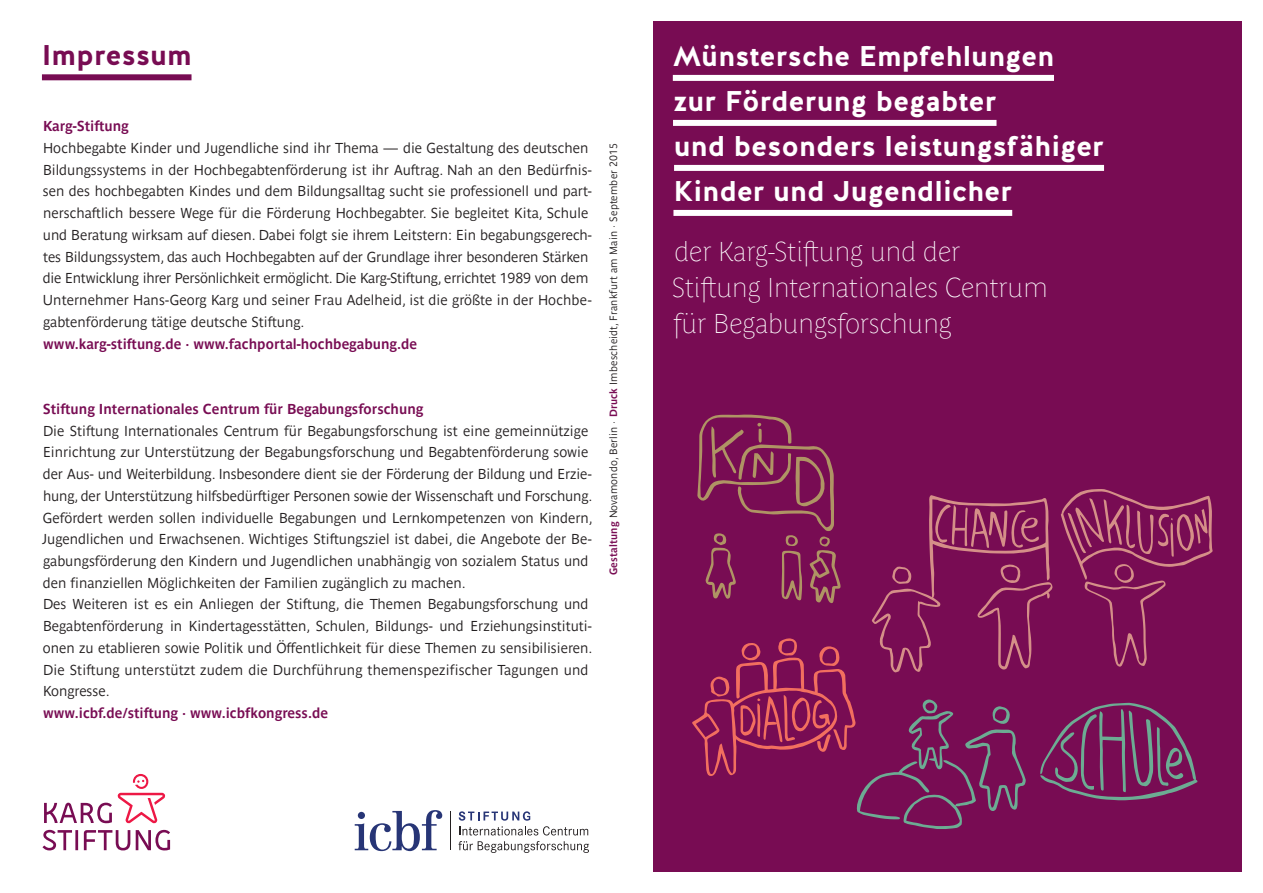
<style>
.page{position:relative;width:1263px;height:893px;background:#fff}
.page>*{position:absolute;margin:0;border:0;box-sizing:border-box;transform-origin:0 0}
.t1{font:700 28.5px/45px "Halis GR";letter-spacing:.005em;color:#fff}
.t2{font:700 28.5px "Halis GR";letter-spacing:.005em;color:#780c53}
.t3{font:27px/36px "Parisine Plus Pro Clair";color:#fff}
.t4{font:14.25px/21.8px "Parisine Pro Gr";color:#231f20}
.t5{font:700 14.25px "Parisine Pro Gr";color:#780c53}
.t6{font:10.5px "Parisine Pro Gr";letter-spacing:.015em;color:#231f20}
.s1{font-weight:700;color:#780c53}
</style>
<div class="page">
<div style="left:42px;top:74px;width:149px;height:6px;background:#780c53"></div>
<div style="left:653px;top:21px;width:589px;height:851px;background:#780c53"></div>
<div style="left:673px;top:75px;width:381px;height:6px;background:#fff"></div>
<div style="left:673px;top:120px;width:323px;height:6px;background:#fff"></div>
<div style="left:674px;top:165px;width:430px;height:6px;background:#fff"></div>
<div style="left:673px;top:210px;width:339px;height:6px;background:#fff"></div>
<svg style="left:43px;top:830px;width:127px;height:20px"></svg>
<svg style="left:44px;top:774px;width:121px;height:49px"></svg>
<svg style="left:355px;top:810px;width:87px;height:41px"></svg>
<svg style="left:458px;top:841px;width:131px;height:12px"></svg>
<svg style="left:459px;top:811px;width:129px;height:24px"></svg>
<hr style="left:450px;top:811px;width:1px;height:39px;background:#231f20">
<svg style="left:692px;top:414px;width:521px;height:415px"></svg>
<h1 class="t2" style="left:42px;top:37px;width:151px">Impressum</h1>
<h1 class="t1" style="left:673px;top:34px;width:433px">Münstersche Empfehlungen zur Förderung begabter<br>und besonders leistungsfähiger<br>Kinder und Jugendlicher</h1>
<h2 class="t3" style="left:672px;top:231px;width:377px">der Karg-Stiftung und der<br>Stiftung Internationales Centrum für Begabungsforschung</h2>
<p class="t5" style="left:43px;top:115px;width:87px">Karg-Stiftung</p>
<p class="t4" style="left:43px;top:136px;width:550px">Hochbegabte Kinder und Jugendliche sind ihr Thema — die Gestaltung des deutschen Bildungssystems in der Hochbegabtenförderung ist ihr Auftrag. Nah an den Bedürfnis&shy;sen des hochbegabten Kindes und dem Bildungsalltag sucht sie professionell und part&shy;nerschaftlich bessere Wege für die Förderung Hochbegabter. Sie begleitet Kita, Schule und Beratung wirksam auf diesen. Dabei folgt sie ihrem Leitstern: Ein begabungsgerech&shy;tes Bildungssystem, das auch Hochbegabten auf der Grundlage ihrer besonderen Stärken die Entwicklung ihrer Persönlichkeit ermöglicht. Die Karg-Stiftung, errichtet 1989 von dem Unternehmer Hans-Georg Karg und seiner Frau Adelheid, ist die größte in der Hochbe&shy;gabtenförderung tätige deutsche Stiftung.</p>
<p class="t5" style="left:43px;top:333px;width:375px">www.karg-stiftung.de · www.fachportal-hochbegabung.de</p>
<p class="t6" style="left:605px;top:575px;width:434px;rotate:-90deg"><span class="s1">Gestaltung</span> Novamondo, Berlin · <span class="s1">Druck</span> Imbescheidt, Frankfurt am Main · September 2015</p>
<p class="t5" style="left:43px;top:398px;width:382px">Stiftung Internationales Centrum für Begabungsforschung</p>
<p class="t4" style="left:42px;top:418px;width:552px">Die Stiftung Internationales Centrum für Begabungsforschung ist eine gemeinnützige Einrichtung zur Unterstützung der Begabungsforschung und Begabtenförderung sowie der Aus- und Weiterbildung. Insbesondere dient sie der Förderung der Bildung und Erzie&shy;hung, der Unterstützung hilfsbedürftiger Personen sowie der Wissenschaft und Forschung.<br>Gefördert werden sollen individuelle Begabungen und Lernkompetenzen von Kindern, Jugendlichen und Erwachsenen. Wichtiges Stiftungsziel ist dabei, die Angebote der Be&shy;gabungsförderung den Kindern und Jugendlichen unabhängig von sozialem Status und den finanziellen Möglichkeiten der Familien zugänglich zu machen.<br>Des Weiteren ist es ein Anliegen der Stiftung, die Themen Begabungsforschung und Begabtenförderung in Kindertagesstätten, Schulen, Bildungs- und Erziehungsinstituti&shy;onen zu etablieren sowie Politik und Öffentlichkeit für diese Themen zu sensibilisieren.<br>Die Stiftung unterstützt zudem die Durchführung themenspezifischer Tagungen und Kongresse.</p>
<p class="t5" style="left:43px;top:702px;width:286px">www.icbf.de/stiftung · www.icbfkongress.de</p>
</div>
